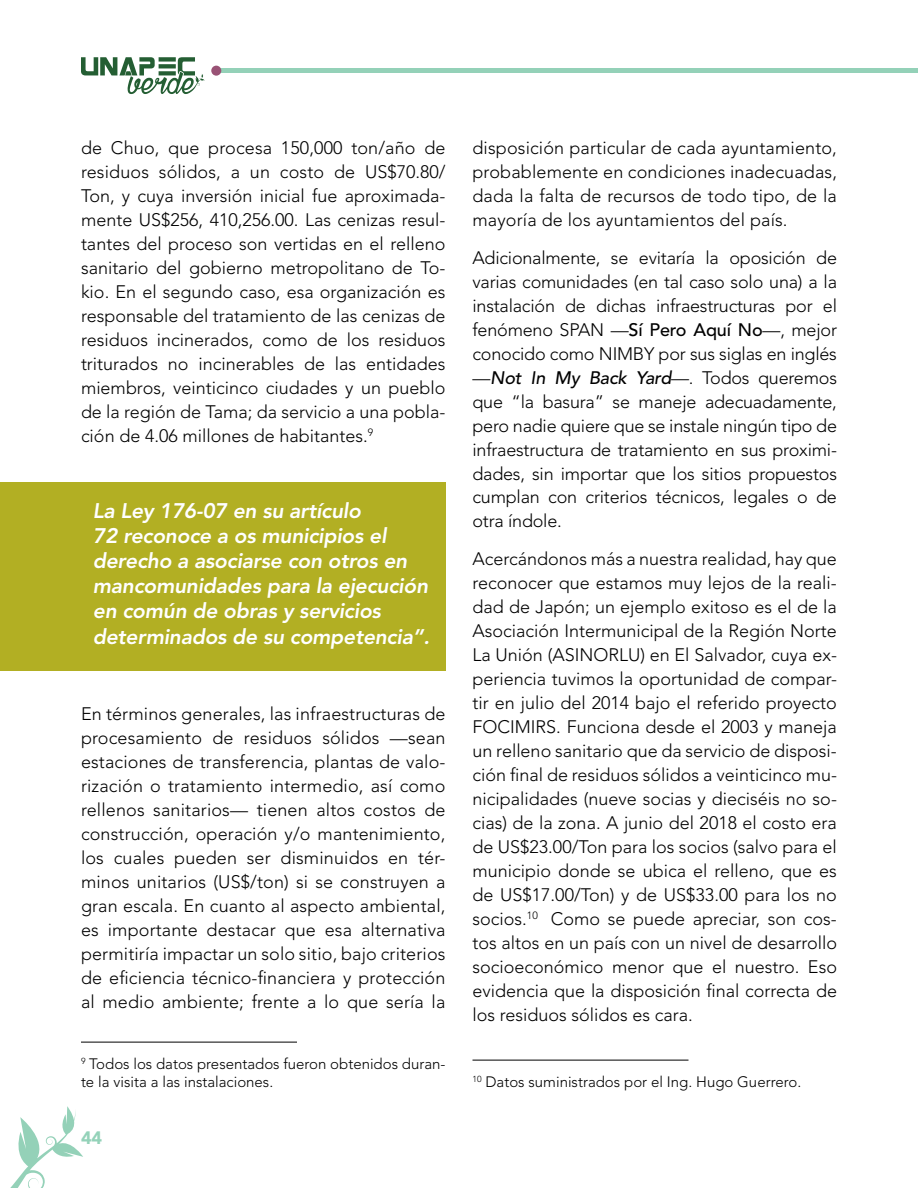
<style>
.page{position:relative;width:918px;height:1188px;background:#fff}
.page>*{position:absolute;margin:0;border:0;box-sizing:border-box;transform-origin:0 0}
.t1{font:italic 800 21px/25.2px "Avenir";letter-spacing:-.01em;color:#fff}
.t2{font:300 18px/24px "Avenir";color:#000;text-align:justify}
.t3{font:900 18px "Avenir";color:#94d2b9}
.t4{font:300 15px/18px "Avenir";color:#000}
.s1{font-weight:500}
.s2{font-weight:500;font-style:italic}
</style>
<div class="page">
<svg style="left:81px;top:57px;width:124px;height:37px"></svg>
<hr style="left:216px;top:69px;width:702px;height:4px;background:#94d1b8">
<div style="left:211px;top:66px;width:10px;height:10px;background:#995275;border-radius:50%"></div>
<svg style="left:10px;top:1106px;width:73px;height:82px"></svg>
<hr style="left:81px;top:1042px;width:216px;height:1px;background:#000">
<hr style="left:472px;top:1060px;width:216px;height:1px;background:#000">
<div style="left:0;top:482px;width:446px;height:188px;background:#b2af23"></div>
<p class="t2" style="left:81px;top:136px;width:366px">de Chuo, que procesa 150,000 ton/año de residuos sólidos, a un costo de US$70.80/ Ton, y cuya inversión inicial fue aproximada&shy;mente US$256, 410,256.00. Las cenizas resul&shy;tantes del proceso son vertidas en el relleno sanitario del gobierno metropolitano de To&shy;kio. En el segundo caso, esa organización es responsable del tratamiento de las cenizas de residuos incinerados, como de los residuos triturados no incinerables de las entidades miembros, veinticinco ciudades y un pueblo de la región de Tama; da servicio a una pobla&shy;ción de 4.06 millones de habitantes.<sup>9</sup><sup>1</sup></p>
<p class="t1" style="left:93px;top:498px;width:338px">La Ley 176-07 en su artículo<br>72 reconoce a os municipios el derecho a asociarse con otros en mancomunidades para la ejecución en común de obras y servicios determinados de su competencia”.</p>
<p class="t2" style="left:81px;top:701px;width:366px">En términos generales, las infraestructuras de procesamiento de residuos sólidos —sean estaciones de transferencia, plantas de valo&shy;rización o tratamiento intermedio, así como rellenos sanitarios— tienen altos costos de construcción, operación y/o mantenimiento, los cuales pueden ser disminuidos en tér&shy;minos unitarios (US$/ton) si se construyen a gran escala. En cuanto al aspecto ambiental, es importante destacar que esa alternativa permitiría impactar un solo sitio, bajo criterios de eficiencia técnico-financiera y protección al medio ambiente; frente a lo que sería la</p>
<p class="t4" style="left:81px;top:1055px;width:366px"><sup>9</sup> Todos los datos presentados fueron obtenidos duran&shy;te la visita a las instalaciones.</p>
<p class="t3" style="left:81px;top:1123px;width:23px">44</p>
<p class="t2" style="left:472px;top:136px;width:366px">disposición particular de cada ayuntamiento, probablemente en condiciones inadecuadas, dada la falta de recursos de todo tipo, de la mayoría de los ayuntamientos del país.</p>
<p class="t2" style="left:472px;top:245px;width:366px">Adicionalmente, se evitaría la oposición de varias comunidades (en tal caso solo una) a la instalación de dichas infraestructuras por el fenómeno SPAN —<span class="s1">Sí Pero Aquí No</span>—, mejor conocido como NIMBY por sus siglas en inglés —<span class="s2">Not In My Back Yard</span>—. Todos queremos que “la basura” se maneje adecuadamente, pero nadie quiere que se instale ningún tipo de infraestructura de tratamiento en sus proximi&shy;dades, sin importar que los sitios propuestos cumplan con criterios técnicos, legales o de otra índole.</p>
<p class="t2" style="left:472px;top:547px;width:366px">Acercándonos más a nuestra realidad, hay que reconocer que estamos muy lejos de la reali&shy;dad de Japón; un ejemplo exitoso es el de la Asociación Intermunicipal de la Región Norte La Unión (ASINORLU) en El Salvador, cuya ex&shy;periencia tuvimos la oportunidad de compar&shy;tir en julio del 2014 bajo el referido proyecto FOCIMIRS. Funciona desde el 2003 y maneja un relleno sanitario que da servicio de disposi&shy;ción final de residuos sólidos a veinticinco mu&shy;nicipalidades (nueve socias y dieciséis no so&shy;cias) de la zona. A junio del 2018 el costo era de US$23.00/Ton para los socios (salvo para el municipio donde se ubica el relleno, que es de US$17.00/Ton) y de US$33.00 para los no socios.<sup>10</sup><sup>2</sup> Como se puede apreciar, son cos&shy;tos altos en un país con un nivel de desarrollo socioeconómico menor que el nuestro. Eso evidencia que la disposición final correcta de los residuos sólidos es cara.</p>
<p class="t4" style="left:472px;top:1073px;width:330px"><sup>10</sup> Datos suministrados por el Ing. Hugo Guerrero.</p>
</div>
